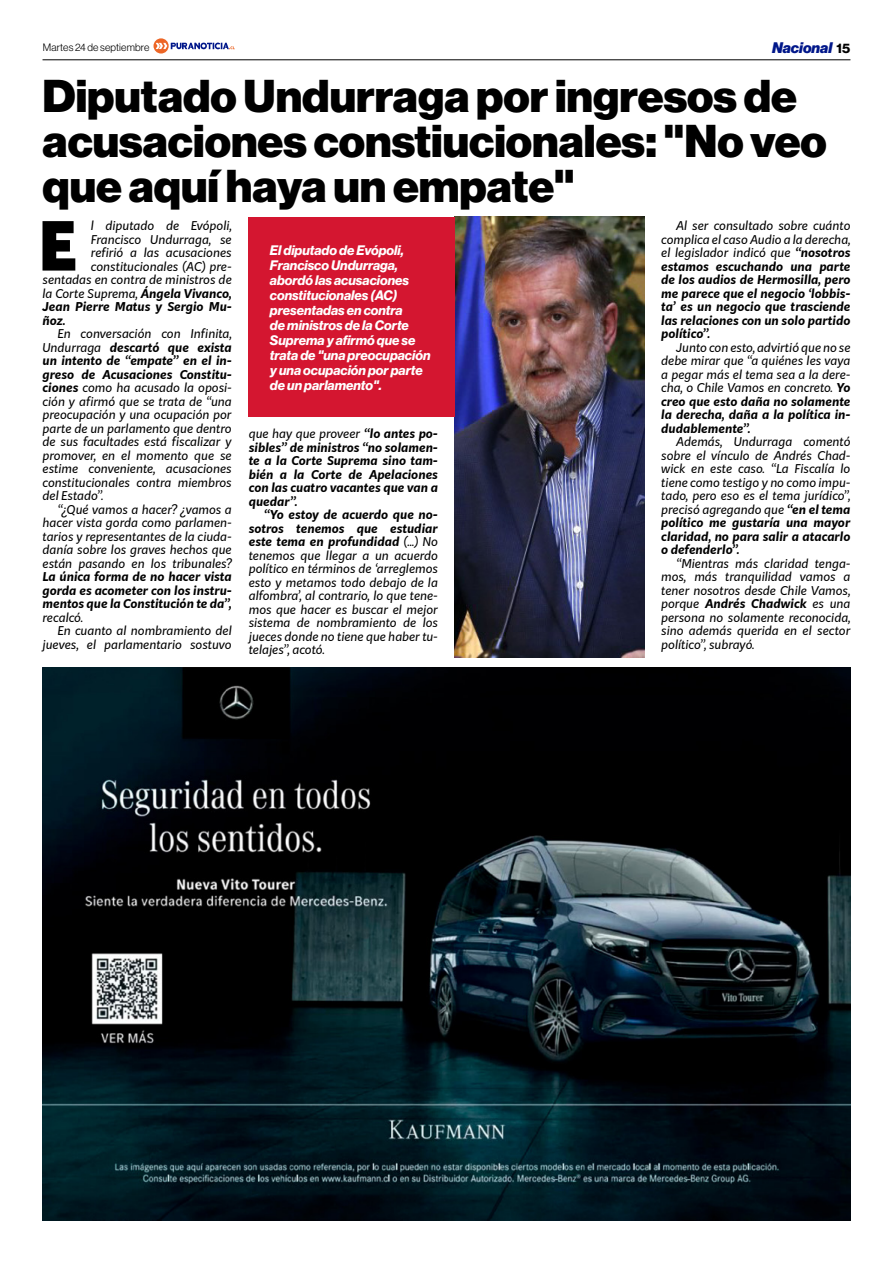
<style>
.page{position:relative;width:893px;height:1263px;background:#fff}
.page>*{position:absolute;margin:0;border:0;box-sizing:border-box;transform-origin:0 0}
.t1{font:900 66.3px "Kit Sans";color:#000}
.t2{font:45px/45px "N Haas Grotesk DS Pro 95 Blk";color:#000}
.t3{font:15px "N Haas Grotesk DS Pro 96 Blk It";color:#00178a}
.t4{font:13.5px/15px "N Haas Grotesk DS Pro 76 Bd It";color:#fff}
.t5{font:italic 12px/13.5px "Kit Sans";color:#000;text-align:justify}
.t6{font:italic 700 12px/13.5px "Kit Sans";color:#000;text-align:justify}
.t7{font:10.5px "N Haas Grotesk DS Pro 45 Lt";letter-spacing:.015em;color:#000}
.s1{font-family:"N Haas Grotesk DS Pro 75 Bd";font-size:13.5px;color:#000}
.s2{font-weight:700}
.s3{font-weight:400}
</style>
<div class="page">
<hr style="left:43px;top:59px;width:807px;height:1px;background:#000">
<svg style="left:153px;top:38px;width:82px;height:16px"></svg>
<img style="left:455px;top:217px;width:189px;height:440px">
<div style="left:249px;top:217px;width:206px;height:200px;background:#d41630"></div>
<img style="left:42px;top:668px;width:808px;height:552px">
<p class="t7" style="left:43px;top:41px;width:108px">Martes 24 de septiembre</p>
<p class="t3" style="left:772px;top:39px;width:80px">Nacional <span class="s1">15</span></p>
<h2 class="t2" style="left:43px;top:74px;width:786px">Diputado Undurraga por ingresos de acusaciones constiucionales: "No veo que aquí haya un empate"</h2>
<h1 class="t1" style="left:39px;top:186px;width:40px">E</h1>
<p class="t5" style="left:91px;top:218px;width:142px">l diputado de Evópoli,</p>
<p class="t5" style="left:91px;top:232px;width:142px">Francisco Undurraga, se</p>
<p class="t5" style="left:91px;top:245px;width:142px">refirió a las acusaciones</p>
<p class="t5" style="left:91px;top:259px;width:142px">constitucionales (AC) pre-</p>
<p class="t5" style="left:43px;top:272px;width:191px">sentadas en contra de ministros de</p>
<p class="t5" style="left:43px;top:286px;width:191px">la Corte Suprema, <span class="s2">Ángela Vivanco,</span></p>
<p class="t6" style="left:43px;top:299px;width:191px">Jean Pierre Matus y Sergio Mu-</p>
<p class="t6" style="left:43px;top:312px;width:24px">ñoz.</p>
<p class="t5" style="left:43px;top:326px;width:191px;text-indent:15px">En conversación con Infinita, Undurraga <span class="s2">descartó que exista un intento de “empate” en el in&shy;greso de Acusaciones Constitu&shy;ciones</span> como ha acusado la oposi&shy;ción y afirmó que se trata de “una preocupación y una ocupación por parte de un parlamento que dentro de sus facultades está fiscalizar y promover, en el momento que se estime conveniente, acusaciones constitucionales contra miembros del Estado”.</p>
<p class="t5" style="left:43px;top:502px;width:191px;text-indent:15px">“¿Qué vamos a hacer? ¿vamos a hacer vista gorda como parlamen&shy;tarios y representantes de la ciuda&shy;danía sobre los graves hechos que están pasando en los tribunales?</p>
<p class="t6" style="left:43px;top:569px;width:191px">La única forma de no hacer vista gorda es acometer con los instru&shy;mentos que la Constitución te da”,</p>
<p class="t5" style="left:43px;top:610px;width:42px">recalcó.</p>
<p class="t5" style="left:58px;top:623px;width:176px">En cuanto al nombramiento del</p>
<p class="t5" style="left:43px;top:637px;width:191px">jueves, el parlamentario sostuvo</p>
<p class="t4" style="left:270px;top:242px;width:162px">El diputado de Evópoli,<br>Francisco Undurraga, abordó las acusaciones constitucionales (AC) presentadas en contra<br>de ministros de la Corte<br>Suprema y afirmó que se trata de "una preocupación y una ocupación por parte de un parlamento".</p>
<p class="t6" style="left:249px;top:426px;width:191px"><span class="s3">que hay que proveer</span> “lo antes po&shy;sibles” de ministros “no solamen&shy;te a la Corte Suprema sino tam&shy;bién a la Corte de Apelaciones con las cuatro vacantes que van a quedar”.</p>
<p class="t5" style="left:249px;top:508px;width:191px;text-indent:15px"><span class="s2">“Yo estoy de acuerdo que no&shy;sotros tenemos que estudiar este tema en profundidad</span> (…) No tenemos que llegar a un acuerdo político en términos de ‘arreglemos esto y metamos todo debajo de la alfombra’, al contrario, lo que tene&shy;mos que hacer es buscar el mejor sistema de nombramiento de los jueces donde no tiene que haber tu&shy;telajes”, acotó.</p>
<p class="t6" style="left:661px;top:218px;width:191px;text-indent:15px"><span class="s3">Al ser consultado sobre cuánto complica el caso Audio a la derecha, el legislador indicó que</span> “nosotros estamos escuchando una parte de los audios de Hermosilla, pero me parece que el negocio ‘lobbis&shy;ta’ es un negocio que trasciende las relaciones con un solo partido político”.</p>
<p class="t5" style="left:661px;top:340px;width:191px;text-indent:15px">Junto con esto, advirtió que no se debe mirar que “a quiénes les vaya a pegar más el tema sea a la dere&shy;cha, o Chile Vamos en concreto. <span class="s2">Yo creo que esto daña no solamente la derecha, daña a la política in&shy;dudablemente”.</span></p>
<p class="t5" style="left:661px;top:434px;width:191px;text-indent:15px">Además, Undurraga comentó sobre el vínculo de Andrés Chad&shy;wick en este caso. “La Fiscalía lo tiene como testigo y no como impu&shy;tado, pero eso es el tema jurídico”, precisó agregando que <span class="s2">“en el tema político me gustaría una mayor claridad, no para salir a atacarlo o defenderlo”.</span></p>
<p class="t5" style="left:661px;top:556px;width:191px;text-indent:15px">“Mientras más claridad tenga&shy;mos, más tranquilidad vamos a tener nosotros desde Chile Vamos, porque <span class="s2">Andrés Chadwick</span> es una persona no solamente reconocida, sino además querida en el sector político”, subrayó.</p>
</div>
